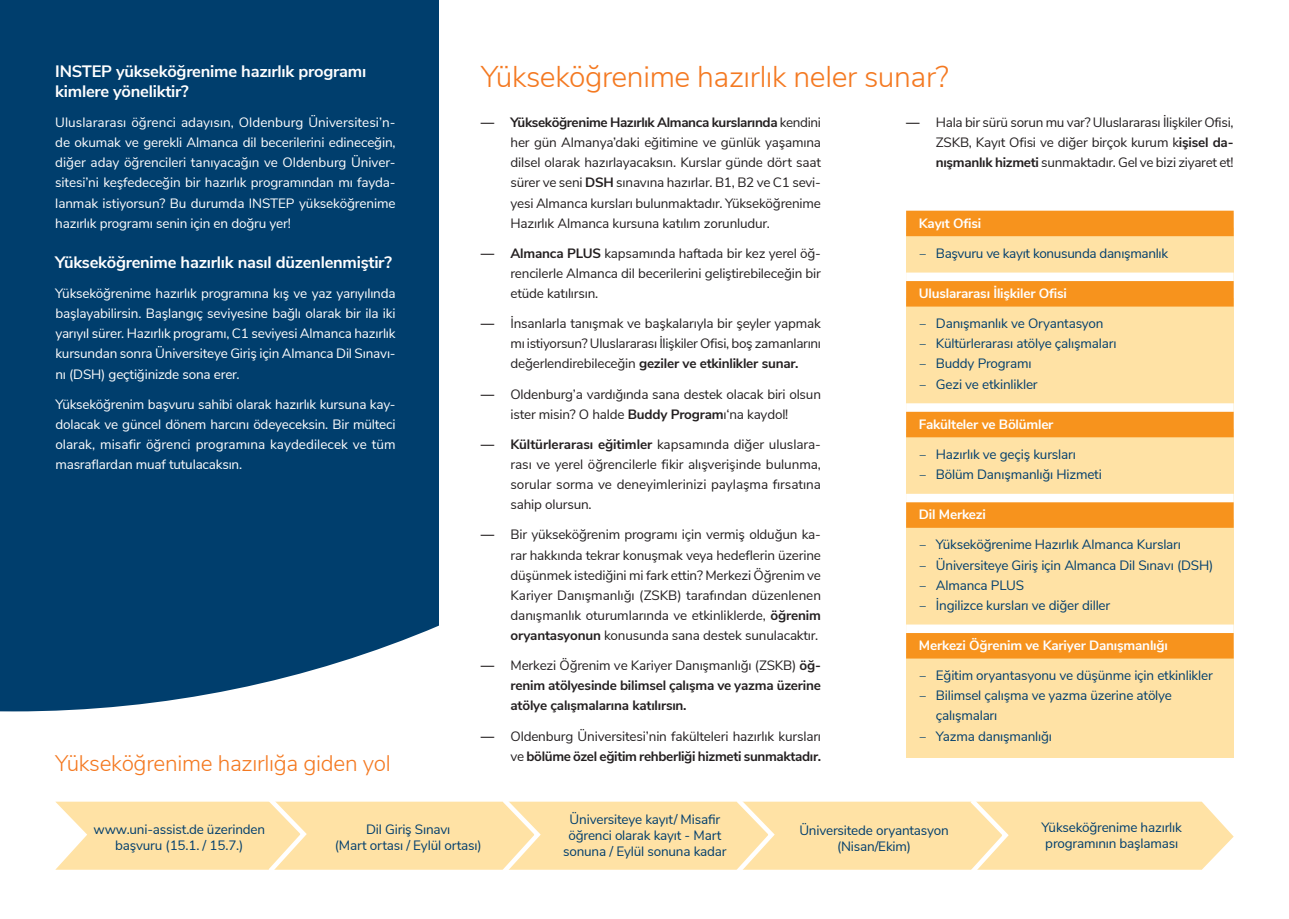
<style>
.page{position:relative;width:1289px;height:919px;background:#fff}
.page>*{position:absolute;margin:0;border:0;box-sizing:border-box;transform-origin:0 0}
.t1{font:300 30px "Nunito Sans";letter-spacing:-.015em;color:#f47921}
.t2{font:300 22.5px "Nunito Sans";letter-spacing:-.015em;color:#f47921}
.t3{font:700 16.5px/20.1px "Nunito Sans";letter-spacing:-.015em;color:#fff}
.t4{font:13.5px/20.1px "Nunito Sans";letter-spacing:-.015em;color:#231f20;text-align:justify}
.t5{font:13.5px/20.1px "Nunito Sans";letter-spacing:-.015em;color:#fff;text-align:justify}
.t6{font:13.5px/20.1px "Nunito Sans";letter-spacing:-.015em;color:#003e6d}
.t7{font:700 13.5px/20.1px "Nunito Sans";letter-spacing:-.015em;color:#231f20;text-align:justify}
.t8{font:700 13.5px "Nunito Sans";letter-spacing:-.015em;color:#fff}
.s1{font-weight:700}
.s2{font-weight:400}
</style>
<div class="page">
<div style="left:0;top:0;width:438px;height:711px;background:#003e6d"></div>
<div style="left:906px;top:213px;width:327px;height:544px;background:#ffe2a5"></div>
<div style="left:906px;top:211px;width:327px;height:25px;background:#f7931d"></div>
<div style="left:906px;top:272px;width:327px;height:26px;background:#fff"></div>
<div style="left:906px;top:281px;width:327px;height:25px;background:#f7931d"></div>
<div style="left:906px;top:403px;width:327px;height:26px;background:#fff"></div>
<div style="left:906px;top:412px;width:327px;height:25px;background:#f7931d"></div>
<div style="left:906px;top:494px;width:327px;height:25px;background:#fff"></div>
<div style="left:906px;top:502px;width:327px;height:25px;background:#f7931d"></div>
<div style="left:906px;top:624px;width:327px;height:26px;background:#fff"></div>
<div style="left:906px;top:633px;width:327px;height:25px;background:#f7931d"></div>
<div style="left:55px;top:801px;width:1178px;height:68px;background:#ffe2a5"></div>
<svg style="left:265px;top:801px;width:45px;height:69px;background:#ffe6b2"></svg>
<svg style="left:499px;top:801px;width:45px;height:69px;background:#ffe6b2"></svg>
<svg style="left:733px;top:801px;width:44px;height:69px;background:#ffe6b2"></svg>
<svg style="left:967px;top:801px;width:44px;height:69px;background:#ffe6b2"></svg>
<p class="t3" style="left:55px;top:60px;width:312px">INSTEP yükseköğrenime hazırlık programı kimlere yöneliktir?</p>
<p class="t5" style="left:55px;top:111px;width:342px">Uluslararası öğrenci adayısın, Oldenburg Üniversitesi’n&shy;de okumak ve gerekli Almanca dil becerilerini edineceğin, diğer aday öğrencileri tanıyacağın ve Oldenburg Üniver&shy;sitesi’ni keşfedeceğin bir hazırlık programından mı fayda&shy;lanmak istiyorsun? Bu durumda INSTEP yükseköğrenime hazırlık programı senin için en doğru yer!</p>
<p class="t3" style="left:55px;top:251px;width:338px">Yükseköğrenime hazırlık nasıl düzenlenmiştir?</p>
<p class="t5" style="left:55px;top:282px;width:342px">Yükseköğrenime hazırlık programına kış ve yaz yarıyılında başlayabilirsin. Başlangıç seviyesine bağlı olarak bir ila iki yarıyıl sürer. Hazırlık programı, C1 seviyesi Almanca hazırlık kursundan sonra Üniversiteye Giriş için Almanca Dil Sınavı&shy;nı (DSH) geçtiğinizde sona erer.</p>
<p class="t5" style="left:55px;top:393px;width:342px">Yükseköğrenim başvuru sahibi olarak hazırlık kursuna kay&shy;dolacak ve güncel dönem harcını ödeyeceksin. Bir mülteci olarak, misafir öğrenci programına kaydedilecek ve tüm masraflardan muaf tutulacaksın.</p>
<h2 class="t2" style="left:55px;top:746px;width:337px">Yükseköğrenime hazırlığa giden yol</h2>
<h1 class="t1" style="left:480px;top:55px;width:469px">Yükseköğrenime hazırlık neler sunar?</h1>
<p class="t4" style="left:510px;top:111px;width:312px;text-indent:-30px"><span class="s1">— Yükseköğrenime Hazırlık Almanca kurslarında</span> kendini her gün Almanya’daki eğitimine ve günlük yaşamına dilsel olarak hazırlayacaksın. Kurslar günde dört saat sürer ve seni <span class="s1">DSH</span> sınavına hazırlar. B1, B2 ve C1 sevi&shy;yesi Almanca kursları bulunmaktadır. Yükseköğrenime Hazırlık Almanca kursuna katılım zorunludur.</p>
<p class="t4" style="left:510px;top:242px;width:312px;text-indent:-30px"><span class="s1">— Almanca PLUS</span> kapsamında haftada bir kez yerel öğ&shy;rencilerle Almanca dil becerilerini geliştirebileceğin bir etüde katılırsın.</p>
<p class="t4" style="left:510px;top:312px;width:312px;text-indent:-30px"><span class="s1">—</span> İnsanlarla tanışmak ve başkalarıyla bir şeyler yapmak mı istiyorsun? Uluslararası İlişkiler Ofisi, boş zamanlarını değerlendirebileceğin <span class="s1">geziler ve etkinlikler sunar.</span></p>
<p class="t4" style="left:480px;top:383px;width:342px;text-align:center"><span class="s1">—</span> Oldenburg’a vardığında sana destek olacak biri olsun ister misin? O halde <span class="s1">Buddy Program</span>ı‘na kaydol!</p>
<p class="t4" style="left:510px;top:433px;width:312px;text-indent:-30px"><span class="s1">— Kültürlerarası eğitimler</span> kapsamında diğer uluslara&shy;rası ve yerel öğrencilerle fikir alışverişinde bulunma, sorular sorma ve deneyimlerinizi paylaşma fırsatına sahip olursun.</p>
<p class="t4" style="left:510px;top:524px;width:312px;text-indent:-30px"><span class="s1">—</span> Bir yükseköğrenim programı için vermiş olduğun ka&shy;rar hakkında tekrar konuşmak veya hedeflerin üzerine düşünmek istediğini mi fark ettin? Merkezi Öğrenim ve Kariyer Danışmanlığı (ZSKB) tarafından düzenlenen danışmanlık oturumlarında ve etkinliklerde, <span class="s1">öğrenim oryantasyonun</span> konusunda sana destek sunulacaktır.</p>
<p class="t7" style="left:510px;top:654px;width:312px;text-indent:-30px">— <span class="s2">Merkezi Öğrenim ve Kariyer Danışmanlığı (ZSKB)</span> öğ&shy;renim atölyesinde bilimsel çalışma ve yazma üzerine atölye çalışmalarına katılırsın.</p>
<p class="t4" style="left:481px;top:725px;width:342px;text-align:right"><span class="s1">—</span> Oldenburg Üniversitesi’nin fakülteleri hazırlık kursları ve <span class="s1">bölüme özel eğitim rehberliği hizmeti sunmaktadır.</span></p>
<p class="t4" style="left:935px;top:111px;width:299px;text-indent:-30px"><span class="s1">—</span> Hala bir sürü sorun mu var? Uluslararası İlişkiler Ofisi, ZSKB, Kayıt Ofisi ve diğer birçok kurum k<span class="s1">işisel da&shy;nışmanlık hizmeti</span> sunmaktadır. Gel ve bizi ziyaret et!</p>
<p class="t8" style="left:918px;top:213px;width:64px">Kayıt Ofisi</p>
<p class="t6" style="left:918px;top:242px;width:251px">‒ Başvuru ve kayıt konusunda danışmanlık</p>
<p class="t8" style="left:918px;top:283px;width:149px">Uluslararası İlişkiler Ofisi</p>
<p class="t6" style="left:918px;top:312px;width:199px">‒ Danışmanlık ve Oryantasyon<br>‒ Kültürlerarası atölye çalışmaları ‒ Buddy Programı<br>‒ Gezi ve etkinlikler</p>
<p class="t8" style="left:918px;top:414px;width:136px">Fakülteler ve Bölümler</p>
<p class="t6" style="left:918px;top:443px;width:184px">‒ Hazırlık ve geçiş kursları<br>‒ Bölüm Danışmanlığı Hizmeti</p>
<p class="t8" style="left:918px;top:504px;width:69px">Dil Merkezi</p>
<p class="t6" style="left:918px;top:534px;width:296px">‒ Yükseköğrenime Hazırlık Almanca Kursları<br>‒ Üniversiteye Giriş için Almanca Dil Sınavı (DSH) ‒ Almanca PLUS<br>‒ İngilizce kursları ve diğer diller</p>
<p class="t8" style="left:918px;top:635px;width:250px">Merkezi Öğrenim ve Kariyer Danışmanlığı</p>
<p class="t6" style="left:918px;top:664px;width:295px">‒ Eğitim oryantasyonu ve düşünme için etkinlikler</p>
<p class="t6" style="left:918px;top:684px;width:255px">‒ Bilimsel çalışma ve yazma üzerine atölye</p>
<p class="t6" style="left:935px;top:704px;width:63px">çalışmaları</p>
<p class="t6" style="left:918px;top:725px;width:135px">‒ Yazma danışmanlığı</p>
<p class="t6" style="left:94px;top:820px;width:173px;line-height:16.2px;text-align:center">www.uni-assist.de üzerinden başvuru (15.1. / 15.7.)</p>
<p class="t6" style="left:335px;top:820px;width:148px;line-height:16.2px;text-align:center">Dil Giriş Sınavı<br>(Mart ortası / Eylül ortası)</p>
<p class="t6" style="left:563px;top:810px;width:165px;line-height:16.2px;text-align:center">Üniversiteye kayıt/ Misafir öğrenci olarak kayıt - Mart sonuna / Eylül sonuna kadar</p>
<p class="t6" style="left:799px;top:821px;width:151px;line-height:16.2px;text-align:center">Üniversitede oryantasyon (Nisan/Ekim)</p>
<p class="t6" style="left:1041px;top:818px;width:142px;line-height:16.2px">Yükseköğrenime hazırlık programının başlaması</p>
</div>
